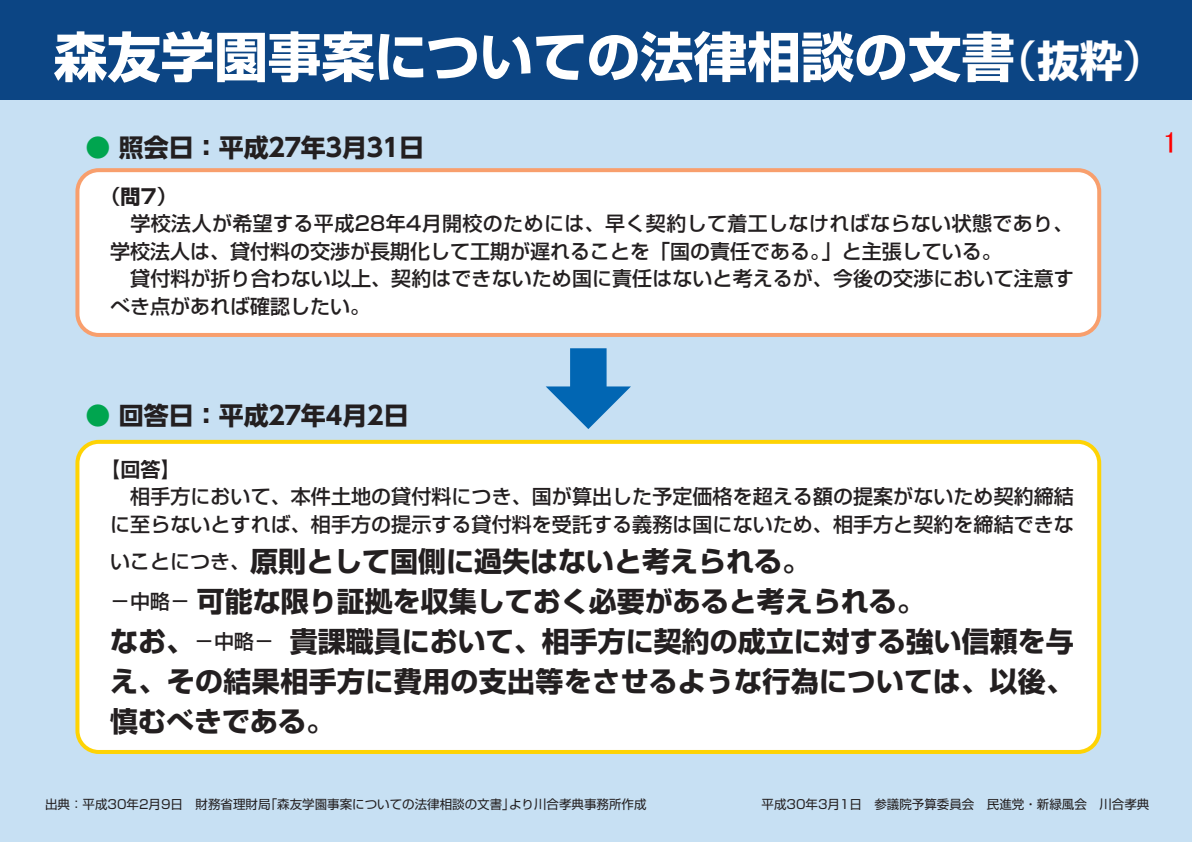
<style>
.page{position:relative;width:1192px;height:842px;background:#c7e0f3}
.page>*{position:absolute;margin:0;border:0;box-sizing:border-box;transform-origin:0 0}
.t1{font:700 53.5px "Shin Go Pro";color:#fff}
.t2{font:30px "MSUI Gothic";color:#f00}
.t3{font:700 28px/40px "Shin Go Pro";color:#231f20}
.t4{font:700 25px "UD Shin Go Pro";letter-spacing:-.18em;color:#231f20}
.t5{font:700 25px "UD Shin Go Pro";letter-spacing:-.005em;color:#231f20}
.t6{font:500 20px/27.5px "Shin Go Pro";letter-spacing:.005em;color:#231f20}
.t7{font:700 20px "Shin Go Pro De";color:#231f20}
.t8{font:12.5px "Shin Go Pro";color:#231f20}
.s1{font-weight:500;font-size:42.8px}
.s2{font-size:42.8px}
.s3{color:#00a54f}
.s4{font-family:"Shin Go Pro"}
.s5{font-weight:500;font-size:20px}
</style>
<div class="page">
<div style="left:0;top:0;width:1192px;height:99px;background:#0c4584"></div>
<div style="left:77px;top:170px;width:1022px;height:165px;background:#fff;border-radius:21px"></div>
<div style="left:75px;top:168px;width:1026px;height:169px;border:4px solid #f89f6d;border-radius:21px"></div>
<div style="left:77px;top:442px;width:1022px;height:310px;background:#fff;border-radius:21px"></div>
<div style="left:75px;top:440px;width:1026px;height:314px;border:4px solid #fed304;border-radius:21px"></div>
<svg style="left:546px;top:348px;width:85px;height:81px"></svg>
<h1 class="t1" style="left:54px;top:14px;width:1113px">森友学園事案についての法律相談の文書<span class="s1">（</span><span class="s2">抜粋</span><span class="s1">）</span></h1>
<p class="t4" style="left:86px;top:127px;width:340px"><span class="s3">●</span> 照会日：平成２７年３月３１日</p>
<p class="t7" style="left:101px;top:180px;width:78px">（<span class="s4">問7</span>）</p>
<p class="t6" style="left:110px;top:207px;width:965px">　学校法人が希望する平成28年4月開校のためには、早く契約して着工しなければならない状態であり、学校法人は、貸付料の交渉が長期化して工期が遅れることを「国の責任である。」と主張している。<br>　貸付料が折り合わない以上、契約はできないため国に責任はないと考えるが、今後の交渉において注意すべき点があれば確認したい。</p>
<h2 class="t2" style="left:1163px;top:128px;width:16px">1</h2>
<p class="t5" style="left:86px;top:395px;width:325px"><span class="s3">●</span> 回答日：平成２７年4月2日</p>
<p class="t7" style="left:100px;top:453px;width:82px">【回答】</p>
<p class="t6" style="left:110px;top:480px;width:965px">　相手方において、本件土地の貸付料につき、国が算出した予定価格を超える額の提案がないため契約締結に至らないとすれば、相手方の提示する貸付料を受託する義務は国にないため、相手方と契約を締結できな</p>
<h3 class="t3" style="left:110px;top:538px;width:966px"><span class="s5">いことにつき、</span>原則として国側に過失はないと考えられる。<br><span class="s5">－中略－</span> 可能な限り証拠を収集しておく必要があると考えられる。<br>なお、<span class="s5">－中略－</span> 貴課職員において、相手方に契約の成立に対する強い信頼を与え、その結果相手方に費用の支出等をさせるような行為については、以後、慎むべきである。</h3>
<p class="t8" style="left:45px;top:794px;width:603px">出典：平成30年2月9日　財務省理財局「森友学園事案についての法律相談の文書」より川合孝典事務所作成</p>
<p class="t8" style="left:762px;top:794px;width:389px">平成30年3月1日　参議院予算委員会　民進党・新緑風会　川合孝典</p>
</div>
